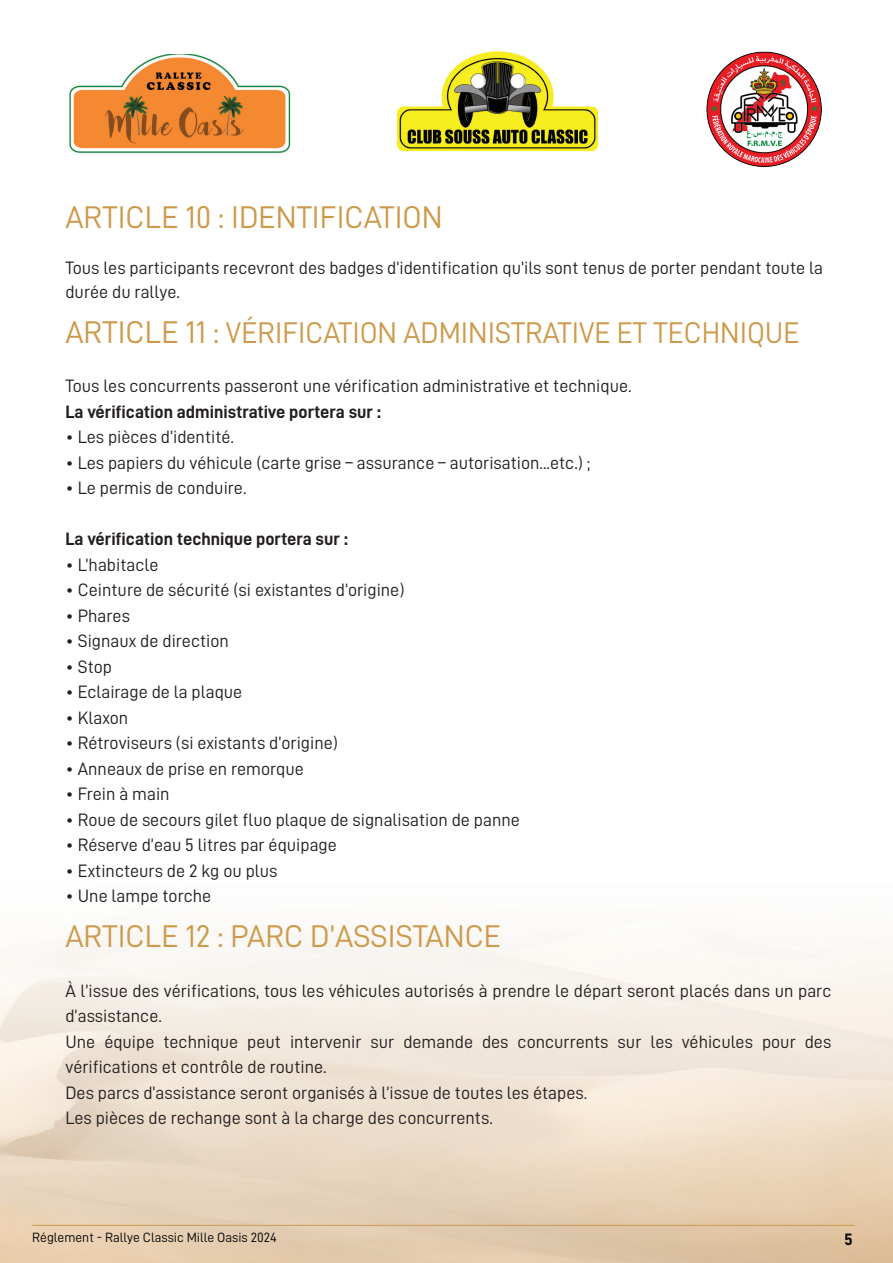
<style>
.page{position:relative;width:893px;height:1263px;background:#fff}
.page>*{position:absolute;margin:0;border:0;box-sizing:border-box;transform-origin:0 0}
.t1{font:31.5px "D DIN";color:#cd9a4b}
.t2{font:30px "D DIN";color:#cd9a4b}
.t3{font:18px/25.5px "D DIN";color:#231f20}
.t4{font:18px "D DIN Bold";color:#231f20}
.t5{font:16.5px "D DIN Bold";color:#040503}
.t6{font:13.5px "D DIN";color:#040503}
.s1{font-size:31.5px}
</style>
<div class="page">
<img style="left:69px;top:54px;width:222px;height:99px">
<img style="left:397px;top:51px;width:200px;height:101px">
<img style="left:706px;top:51px;width:116px;height:116px">
<hr style="left:32px;top:1225px;width:822px;height:1px;background:#cd9a4b">
<h1 class="t1" style="left:65px;top:200px;width:379px">ARTICLE 10 : IDENTIFICATION</h1>
<p class="t3" style="left:65px;top:255px;width:759px;line-height:24px">Tous les participants recevront des badges d’identification qu’ils sont tenus de porter pendant toute la durée du rallye.</p>
<h2 class="t2" style="left:65px;top:316px;width:736px"><span class="s1">ARTICLE 11 :</span> VÉRIFICATION ADMINISTRATIVE ET TECHNIQUE</h2>
<p class="t3" style="left:65px;top:373px;width:568px">Tous les concurrents passeront une vérification administrative et technique.</p>
<p class="t4" style="left:65px;top:402px;width:317px">La vérification administrative portera sur :</p>
<p class="t3" style="left:65px;top:424px;width:170px">• Les pièces d’identité.</p>
<p class="t3" style="left:65px;top:450px;width:526px">• Les papiers du véhicule (carte grise – assurance – autorisation...etc.) ;</p>
<p class="t3" style="left:65px;top:475px;width:183px">• Le permis de conduire.</p>
<p class="t4" style="left:65px;top:529px;width:284px">La vérification technique portera sur :</p>
<p class="t3" style="left:65px;top:552px;width:94px">• L’habitacle</p>
<p class="t3" style="left:65px;top:577px;width:341px">• Ceinture de sécurité (si existantes d’origine)</p>
<p class="t3" style="left:65px;top:603px;width:66px">• Phares</p>
<p class="t3" style="left:65px;top:628px;width:165px">• Signaux de direction</p>
<p class="t3" style="left:65px;top:654px;width:48px">• Stop</p>
<p class="t3" style="left:65px;top:679px;width:178px">• Eclairage de la plaque</p>
<p class="t3" style="left:65px;top:705px;width:64px">• Klaxon</p>
<p class="t3" style="left:65px;top:730px;width:274px">• Rétroviseurs (si existants d’origine)</p>
<p class="t3" style="left:65px;top:756px;width:240px">• Anneaux de prise en remorque</p>
<p class="t3" style="left:65px;top:781px;width:106px">• Frein à main</p>
<p class="t3" style="left:65px;top:807px;width:456px">• Roue de secours gilet fluo plaque de signalisation de panne</p>
<p class="t3" style="left:65px;top:832px;width:273px">• Réserve d’eau 5 litres par équipage</p>
<p class="t3" style="left:65px;top:858px;width:214px">• Extincteurs de 2 kg ou plus</p>
<p class="t3" style="left:65px;top:883px;width:147px">• Une lampe torche</p>
<h1 class="t1" style="left:65px;top:919px;width:437px">ARTICLE 12 : PARC D’ASSISTANCE</h1>
<p class="t3" style="left:65px;top:977px;width:767px">À l’issue des vérifications, tous les véhicules autorisés à prendre le départ seront placés dans un parc d’assistance.<br>Une équipe technique peut intervenir sur demande des concurrents sur les véhicules pour des vérifications et contrôle de routine.<br>Des parcs d’assistance seront organisés à l’issue de toutes les étapes.<br>Les pièces de rechange sont à la charge des concurrents.</p>
<p class="t6" style="left:32px;top:1230px;width:246px">Réglement - Rallye Classic Mille Oasis 2024</p>
<p class="t5" style="left:844px;top:1230px;width:10px">5</p>
</div>
